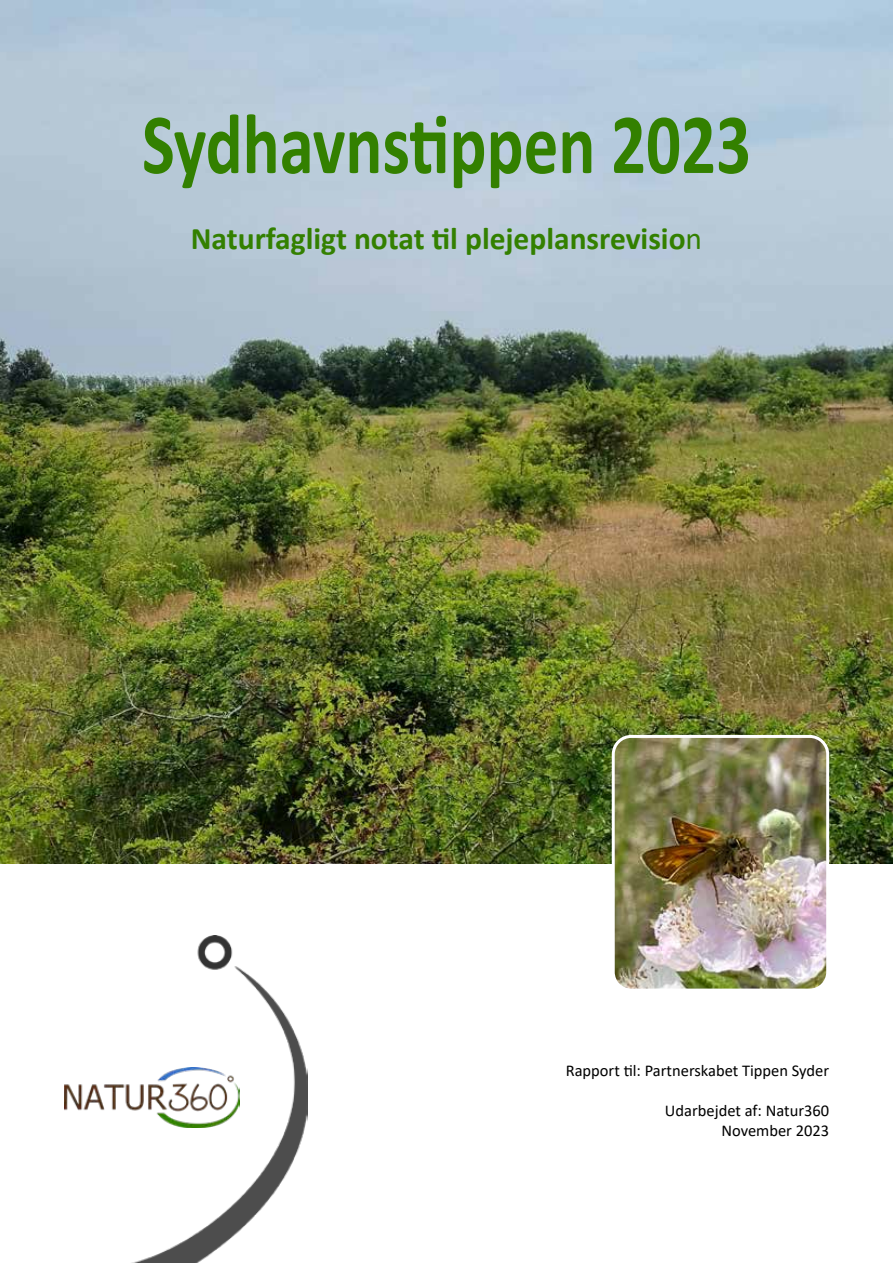
<style>
.page{position:relative;width:893px;height:1263px;background:#fff}
.page>*{position:absolute;margin:0;border:0;box-sizing:border-box;transform-origin:0 0}
.t1{font:700 86.25px "Calibri";color:#338000;scale:.8 1}
.t2{font:700 31.5px "Calibri";color:#338000}
.t3{font:16.5px/19.8px "Calibri";color:#000;text-align:right}
.s1{font-weight:400}
</style>
<div class="page">
<img style="left:0;top:0;width:893px;height:863px">
<img style="left:64px;top:1084px;width:63px;height:27px">
<img style="left:127px;top:935px;width:181px;height:328px">
<img style="left:613px;top:736px;width:215px;height:251px">
<div style="left:612px;top:735px;width:217px;height:256px;border:3px solid #fff;border-radius:18px"></div>
<h1 class="t1" style="left:142px;top:83px;width:763px">Sydhavnstippen 2023</h1>
<h2 class="t2" style="left:191px;top:217px;width:513px">Naturfagligt notat til plejeplansrevisio<span class="s1">n</span></h2>
<p class="t3" style="left:566px;top:1060px;width:265px">Rapport til: Partnerskabet Tippen Syder</p>
<p class="t3" style="left:665px;top:1100px;width:166px">Udarbejdet af: Natur360<br>November 2023</p>
</div>
